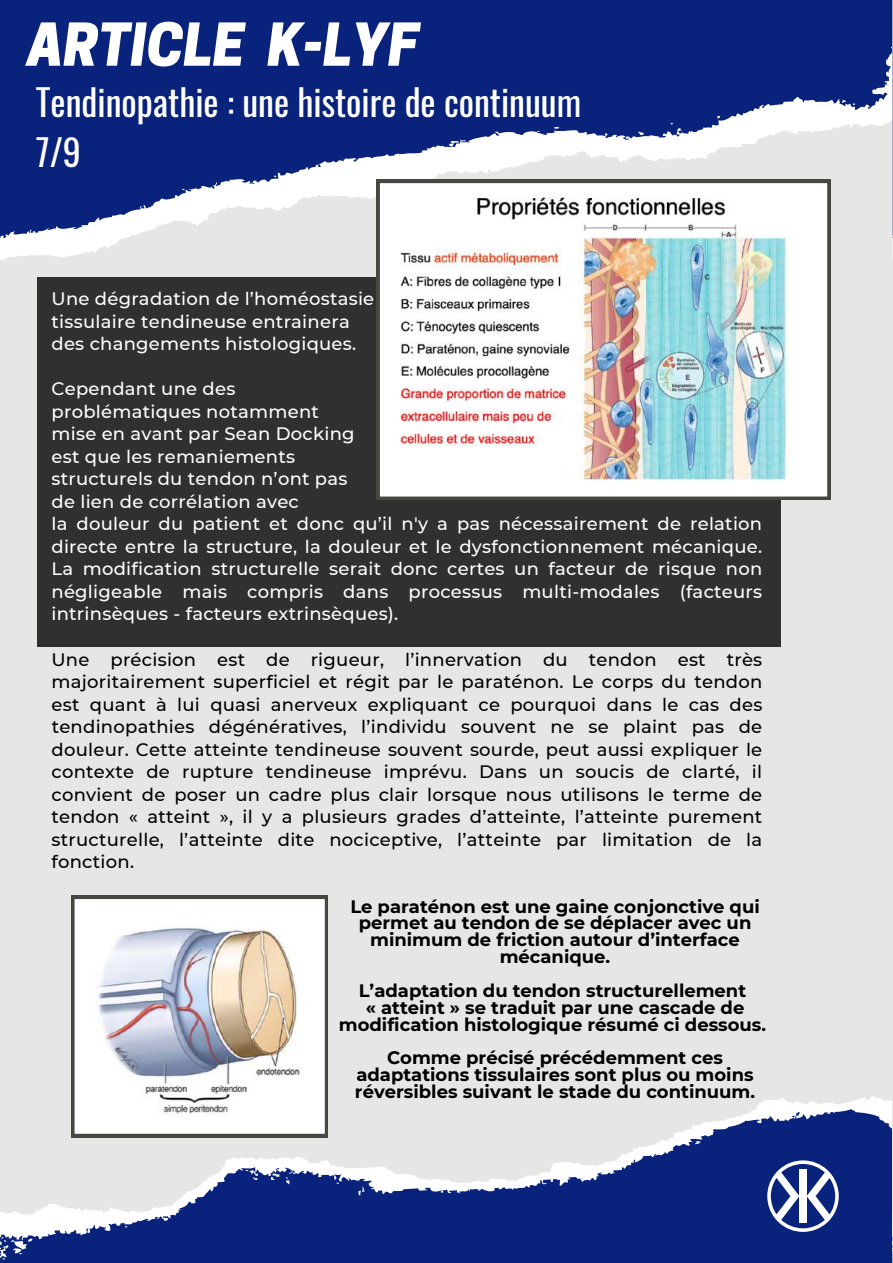
<style>
.page{position:relative;width:893px;height:1263px;background:#e6e6e4}
.page>*{position:absolute;margin:0;border:0;box-sizing:border-box;transform-origin:0 0}
.t1{font:italic 800 55.5px "Cooper Hewitt";color:#fff}
.t2{font:36px/49.5px "Oswald";color:#fff}
.t3{font:500 18px/22.5px "Montserrat";letter-spacing:.015em;color:#000;text-align:justify}
.t4{font:500 18px/22.5px "Montserrat";letter-spacing:.015em;color:#fff}
.t5{font:700 18px/16.8px "Montserrat";color:#000;text-align:center}
</style>
<div class="page">
<svg style="left:756px;top:1096px;width:136px;height:13px;fill:#fff"></svg>
<svg style="left:0;top:1109px;width:892px;height:154px;fill:#09227b"></svg>
<svg style="left:767px;top:1160px;width:72px;height:72px;background:#6575ac"></svg>
<svg style="left:0;top:0;width:892px;height:242px;background:#455799"></svg>
<div style="left:37px;top:277px;width:744px;height:370px;background:#303030"></div>
<img style="left:377px;top:180px;width:454px;height:320px">
<img style="left:71px;top:896px;width:257px;height:241px">
<svg style="left:892px;top:1218px;width:1px;height:45px"></svg>
<svg style="left:892px;top:0;width:1px;height:242px"></svg>
<h1 class="t1" style="left:27px;top:12px;width:393px">ARTICLE K-LYF</h1>
<h2 class="t2" style="left:36px;top:74px;width:547px">Tendinopathie : une histoire de continuum<br>7/9</h2>
<p class="t4" style="left:52px;top:287px;width:324px">Une dégradation de l’homéostasie tissulaire tendineuse entrainera des changements histologiques.</p>
<p class="t4" style="left:51px;top:377px;width:712px">Cependant une des<br>problématiques notamment<br>mise en avant par Sean Docking<br>est que les remaniements<br>structurels du tendon n’ont pas<br>de lien de corrélation avec<br>la douleur du patient et donc qu’il n'y a pas nécessairement de relation directe entre la structure, la douleur et le dysfonctionnement mécanique.<br>La modification structurelle serait donc certes un facteur de risque non négligeable mais compris dans processus multi-modales (facteurs intrinsèques - facteurs extrinsèques).</p>
<p class="t3" style="left:51px;top:647px;width:712px">Une précision est de rigueur, l’innervation du tendon est très majoritairement superficiel et régit par le paraténon. Le corps du tendon est quant à lui quasi anerveux expliquant ce pourquoi dans le cas des tendinopathies dégénératives, l’individu souvent ne se plaint pas de douleur. Cette atteinte tendineuse souvent sourde, peut aussi expliquer le contexte de rupture tendineuse imprévu. Dans un soucis de clarté, il convient de poser un cadre plus clair lorsque nous utilisons le terme de tendon « atteint », il y a plusieurs grades d’atteinte, l’atteinte purement structurelle, l’atteinte dite nociceptive, l’atteinte par limitation de la fonction.</p>
<p class="t5" style="left:350px;top:897px;width:411px">Le paraténon est une gaine conjonctive qui permet au tendon de se déplacer avec un minimum de friction autour d’interface mécanique.</p>
<p class="t5" style="left:339px;top:981px;width:429px">L’adaptation du tendon structurellement<br>« atteint » se traduit par une cascade de modification histologique résumé ci dessous.</p>
<p class="t5" style="left:355px;top:1049px;width:402px">Comme précisé précédemment ces adaptations tissulaires sont plus ou moins réversibles suivant le stade du continuum.</p>
</div>
